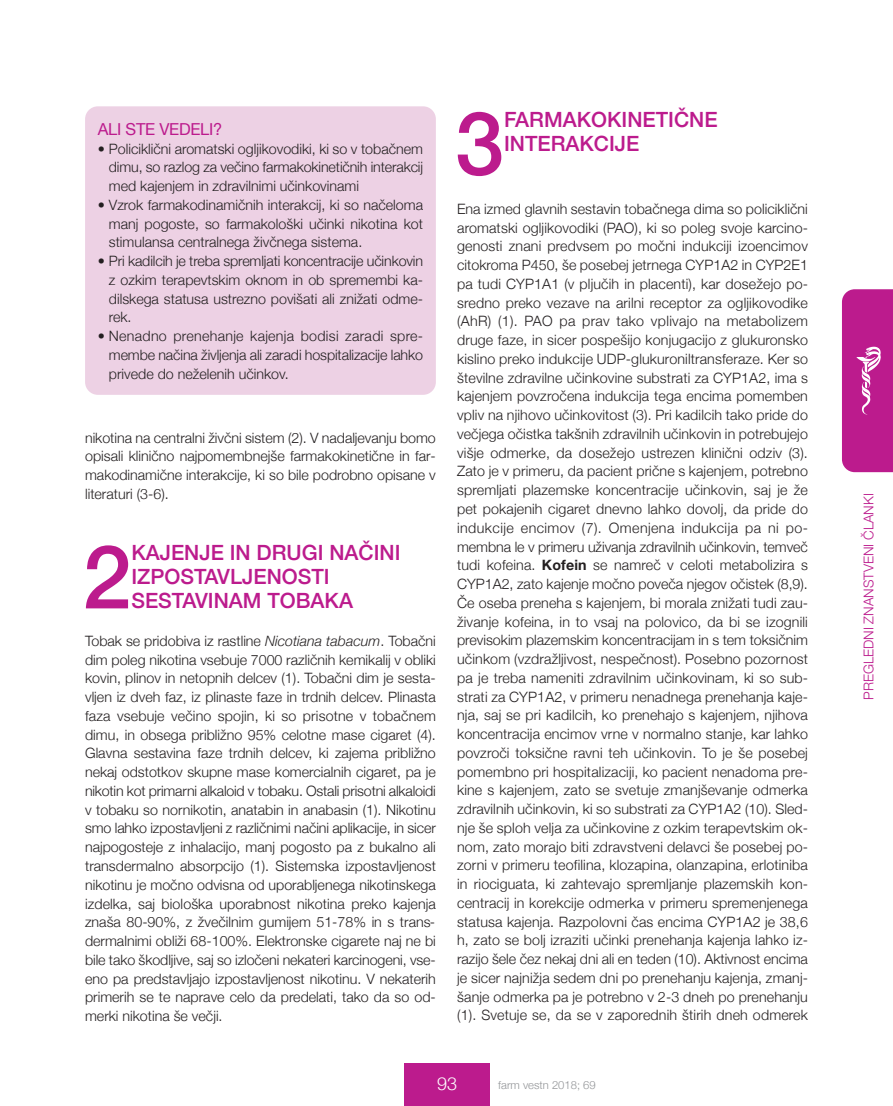
<style>
.page{position:relative;width:893px;height:1106px;background:#fff}
.page>*{position:absolute;margin:0;border:0;box-sizing:border-box;transform-origin:0 0}
.t1{font:500 88.2px "Helvetica Neue";color:#bc1b8d}
.t2{font:500 21px/24px "Helvetica Neue";color:#bc1b8d}
.t3{font:300 18px "Helvetica Neue";color:#fff}
.t4{font:16.5px "Helvetica Neue";letter-spacing:-.015em;color:#bc1b8d}
.t5{font:300 14.25px/18.8px "Helvetica Neue";color:#231f20;text-align:justify}
.t6{font:300 13.5px "Helvetica Neue";color:#bc1b8d}
.t7{font:300 11.25px "Helvetica Neue";color:#939598}
.s1{font-style:italic}
.s2{font-weight:700}
</style>
<div class="page">
<div style="left:405px;top:1063px;width:85px;height:43px;background:#bc1b8d"></div>
<svg style="left:842px;top:289px;width:51px;height:183px"></svg>
<div style="left:85px;top:106px;width:351px;height:289px;background:#edd1e4;border-radius:13px"></div>
<p class="t4" style="left:98px;top:119px;width:126px">ALI STE VEDELI?</p>
<p class="t5" style="left:109px;top:139px;width:316px;text-indent:-11px">• Policiklični aromatski ogljikovodiki, ki so v tobačnem dimu, so razlog za večino farmakokinetičnih interakcij med kajenjem in zdravilnimi učinkovinami</p>
<p class="t5" style="left:109px;top:195px;width:316px;text-indent:-11px">• Vzrok farmakodinamičnih interakcij, ki so načeloma manj pogoste, so farmakološki učinki nikotina kot stimulansa centralnega živčnega sistema.</p>
<p class="t5" style="left:109px;top:251px;width:316px;text-indent:-11px">• Pri kadilcih je treba spremljati koncentracije učinkovin z ozkim terapevtskim oknom in ob spremembi ka&shy;dilskega statusa ustrezno povišati ali znižati odme&shy;rek.</p>
<p class="t5" style="left:109px;top:326px;width:316px;text-indent:-11px">• Nenadno prenehanje kajenja bodisi zaradi spre&shy;membe načina življenja ali zaradi hospitalizacije lahko privede do neželenih učinkov.</p>
<p class="t5" style="left:85px;top:428px;width:352px">nikotina na centralni živčni sistem (2). V nadaljevanju bomo opisali klinično najpomembnejše farmakokinetične in far&shy;makodinamične interakcije, ki so bile podrobno opisane v literaturi (3-6).</p>
<h1 class="t1" style="left:82px;top:522px;width:51px">2</h1>
<h2 class="t2" style="left:131px;top:540px;width:271px">KAJENJE IN DRUGI NAČINI<br>IZPOSTAVLJENOSTI<br>SESTAVINAM TOBAKA</h2>
<p class="t5" style="left:85px;top:631px;width:352px">Tobak se pridobiva iz rastline <span class="s1">Nicotiana tabacum</span>. Tobačni dim poleg nikotina vsebuje 7000 različnih kemikalij v obliki kovin, plinov in netopnih delcev (1). Tobačni dim je sesta&shy;vljen iz dveh faz, iz plinaste faze in trdnih delcev. Plinasta faza vsebuje večino spojin, ki so prisotne v tobačnem dimu, in obsega približno 95% celotne mase cigaret (4).<br>Glavna sestavina faze trdnih delcev, ki zajema približno nekaj odstotkov skupne mase komercialnih cigaret, pa je nikotin kot primarni alkaloid v tobaku. Ostali prisotni alkaloidi v tobaku so nornikotin, anatabin in anabasin (1). Nikotinu smo lahko izpostavljeni z različnimi načini aplikacije, in sicer najpogosteje z inhalacijo, manj pogosto pa z bukalno ali transdermalno absorpcijo (1). Sistemska izpostavljenost nikotinu je močno odvisna od uporabljenega nikotinskega izdelka, saj biološka uporabnost nikotina preko kajenja znaša 80-90%, z žvečilnim gumijem 51-78% in s trans&shy;dermalnimi obliži 68-100%. Elektronske cigarete naj ne bi bile tako škodljive, saj so izločeni nekateri karcinogeni, vse&shy;eno pa predstavljajo izpostavljenost nikotinu. V nekaterih primerih se te naprave celo da predelati, tako da so od&shy;merki nikotina še večji.</p>
<h1 class="t1" style="left:455px;top:89px;width:51px">3</h1>
<h2 class="t2" style="left:504px;top:107px;width:215px">FARMAKOKINETIČNE<br>INTERAKCIJE</h2>
<p class="t5" style="left:457px;top:199px;width:352px">Ena izmed glavnih sestavin tobačnega dima so policiklični aromatski ogljikovodiki (PAO), ki so poleg svoje karcino&shy;genosti znani predvsem po močni indukciji izoencimov citokroma P450, še posebej jetrnega CYP1A2 in CYP2E1 pa tudi CYP1A1 (v pljučih in placenti), kar dosežejo po&shy;sredno preko vezave na arilni receptor za ogljikovodike (AhR) (1). PAO pa prav tako vplivajo na metabolizem druge faze, in sicer pospešijo konjugacijo z glukuronsko kislino preko indukcije UDP-glukuroniltransferaze. Ker so številne zdravilne učinkovine substrati za CYP1A2, ima s kajenjem povzročena indukcija tega encima pomemben vpliv na njihovo učinkovitost (3). Pri kadilcih tako pride do večjega očistka takšnih zdravilnih učinkovin in potrebujejo višje odmerke, da dosežejo ustrezen klinični odziv (3).<br>Zato je v primeru, da pacient prične s kajenjem, potrebno spremljati plazemske koncentracije učinkovin, saj je že pet pokajenih cigaret dnevno lahko dovolj, da pride do indukcije encimov (7). Omenjena indukcija pa ni po&shy;membna le v primeru uživanja zdravilnih učinkovin, temveč tudi kofeina. <span class="s2">Kofein</span> se namreč v celoti metabolizira s CYP1A2, zato kajenje močno poveča njegov očistek (8,9).<br>Če oseba preneha s kajenjem, bi morala znižati tudi zau&shy;živanje kofeina, in to vsaj na polovico, da bi se izognili previsokim plazemskim koncentracijam in s tem toksičnim učinkom (vzdražljivost, nespečnost). Posebno pozornost pa je treba nameniti zdravilnim učinkovinam, ki so sub&shy;strati za CYP1A2, v primeru nenadnega prenehanja kaje&shy;nja, saj se pri kadilcih, ko prenehajo s kajenjem, njihova koncentracija encimov vrne v normalno stanje, kar lahko povzroči toksične ravni teh učinkovin. To je še posebej pomembno pri hospitalizaciji, ko pacient nenadoma pre&shy;kine s kajenjem, zato se svetuje zmanjševanje odmerka zdravilnih učinkovin, ki so substrati za CYP1A2 (10). Sled&shy;nje še sploh velja za učinkovine z ozkim terapevtskim ok&shy;nom, zato morajo biti zdravstveni delavci še posebej po&shy;zorni v primeru teofilina, klozapina, olanzapina, erlotiniba in riociguata, ki zahtevajo spremljanje plazemskih kon&shy;centracij in korekcije odmerka v primeru spremenjenega statusa kajenja. Razpolovni čas encima CYP1A2 je 38,6 h, zato se bolj izraziti učinki prenehanja kajenja lahko iz&shy;razijo šele čez nekaj dni ali en teden (10). Aktivnost encima je sicer najnižja sedem dni po prenehanju kajenja, zmanj&shy;šanje odmerka pa je potrebno v 2-3 dneh po prenehanju (1). Svetuje se, da se v zaporednih štirih dneh odmerek</p>
<p class="t3" style="left:437px;top:1072px;width:22px">93</p>
<p class="t7" style="left:498px;top:1078px;width:99px">farm vestn 2018; 69</p>
<p class="t6" style="left:860px;top:700px;width:208px;rotate:-90deg">PREGLEDNI ZNANSTVENI ČLANKI</p>
</div>
